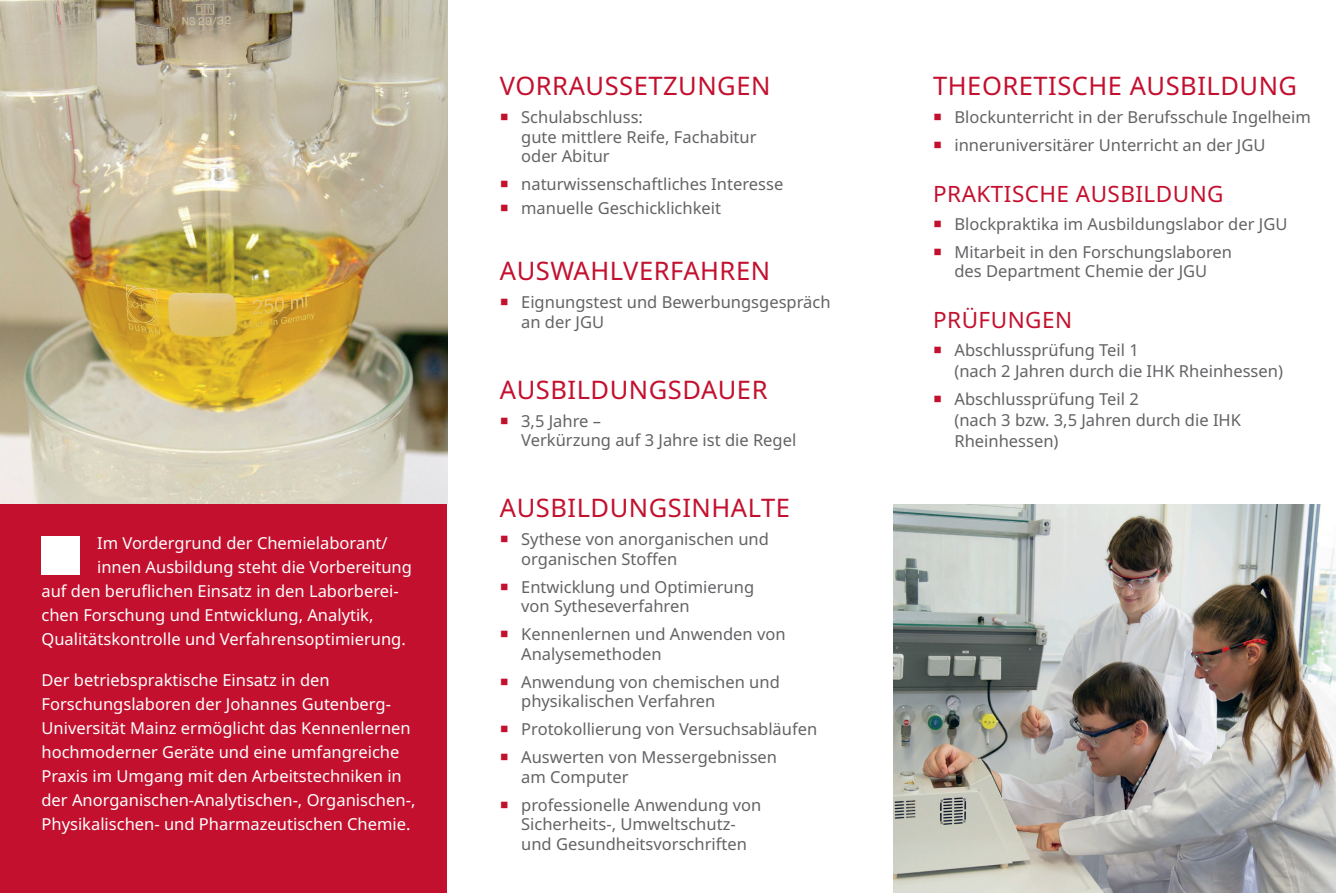
<style>
.page{position:relative;width:1336px;height:893px;background:#fff}
.page>*{position:absolute;margin:0;border:0;box-sizing:border-box;transform-origin:0 0}
.t1{font:25.5px "Noto Sans";letter-spacing:.02em;color:#c3102e}
.t2{font:22.5px "Noto Sans";letter-spacing:.02em;color:#c3102e}
.t3{font:16.5px/19.5px "Noto Sans";color:#636366}
.t4{font:16.5px/24px "Noto Sans";color:#fff}
</style>
<div class="page">
<div style="left:0;top:0;width:446px;height:893px;background:#c3102e"></div>
<img style="left:893px;top:505px;width:442px;height:388px">
<img style="left:0;top:0;width:448px;height:504px">
<div style="left:41px;top:536px;width:39px;height:38px;background:#fff"></div>
<p class="t4" style="left:97px;top:532px;width:292px">Im Vordergrund der Chemielaborant/</p>
<p class="t4" style="left:97px;top:556px;width:316px">innen Ausbildung steht die Vorbereitung</p>
<p class="t4" style="left:41px;top:580px;width:359px">auf den beruflichen Einsatz in den Laborberei-</p>
<p class="t4" style="left:41px;top:604px;width:333px">chen Forschung und Entwicklung, Analytik,</p>
<p class="t4" style="left:41px;top:628px;width:366px">Qualitätskontrolle und Verfahrensoptimierung.</p>
<p class="t4" style="left:41px;top:669px;width:375px">Der betriebspraktische Einsatz in den Forschungslaboren der Johannes Gutenberg-Universität Mainz ermöglicht das Kennenlernen hochmoderner Geräte und eine umfangreiche Praxis im Umgang mit den Arbeitstechniken in der Anorganischen-Analytischen-, Organischen-, Physikalischen- und Pharmazeutischen Chemie.</p>
<h1 class="t1" style="left:500px;top:68px;width:272px">VORRAUSSETZUNGEN</h1>
<p class="t3" style="left:521px;top:108px;width:237px">Schulabschluss:<br>gute mittlere Reife, Fachabitur oder Abitur</p>
<p class="t3" style="left:521px;top:173px;width:263px;line-height:23.5px">naturwissenschaftliches Interesse manuelle Geschicklichkeit</p>
<h1 class="t1" style="left:500px;top:253px;width:271px">AUSWAHLVERFAHREN</h1>
<p class="t3" style="left:521px;top:293px;width:311px">Eignungstest und Bewerbungsgespräch an der JGU</p>
<h1 class="t1" style="left:500px;top:372px;width:269px">AUSBILDUNGSDAUER</h1>
<p class="t3" style="left:521px;top:411px;width:276px">3,5 Jahre –<br>Verkürzung auf 3 Jahre ist die Regel</p>
<h1 class="t1" style="left:500px;top:490px;width:291px">AUSBILDUNGSINHALTE</h1>
<p class="t3" style="left:521px;top:530px;width:249px">Sythese von anorganischen und organischen Stoffen</p>
<p class="t3" style="left:521px;top:577px;width:234px">Entwicklung und Optimierung von Sytheseverfahren</p>
<p class="t3" style="left:521px;top:625px;width:266px">Kennenlernen und Anwenden von<br>Analysemethoden</p>
<p class="t3" style="left:521px;top:673px;width:260px">Anwendung von chemischen und physikalischen Verfahren</p>
<p class="t3" style="left:521px;top:716px;width:297px;line-height:28px">Protokollierung von Versuchsabläufen<br>Auswerten von Messergebnissen</p>
<p class="t3" style="left:521px;top:763px;width:242px;line-height:28px">am Computer<br>professionelle Anwendung von</p>
<p class="t3" style="left:521px;top:815px;width:227px">Sicherheits-, Umweltschutz&shy;und Gesundheitsvorschriften</p>
<h1 class="t1" style="left:933px;top:68px;width:365px">THEORETISCHE AUSBILDUNG</h1>
<p class="t3" style="left:954px;top:104px;width:358px;line-height:28px">Blockunterricht in der Berufsschule Ingelheim inneruniversitärer Unterricht an der JGU</p>
<h2 class="t2" style="left:933px;top:178px;width:292px">PRAKTISCHE AUSBILDUNG</h2>
<p class="t3" style="left:954px;top:210px;width:334px;line-height:28px">Blockpraktika im Ausbildungslabor der JGU<br>Mitarbeit in den Forschungslaboren</p>
<p class="t3" style="left:954px;top:262px;width:254px">des Department Chemie der JGU</p>
<h2 class="t2" style="left:933px;top:304px;width:140px">PRÜFUNGEN</h2>
<p class="t3" style="left:954px;top:340px;width:330px;line-height:21px">Abschlussprüfung Teil 1<br>(nach 2 Jahren durch die IHK Rheinhessen)</p>
<p class="t3" style="left:954px;top:389px;width:288px;line-height:21px">Abschlussprüfung Teil 2<br>(nach 3 bzw. 3,5 Jahren durch die IHK<br>Rheinhessen)</p>
</div>
